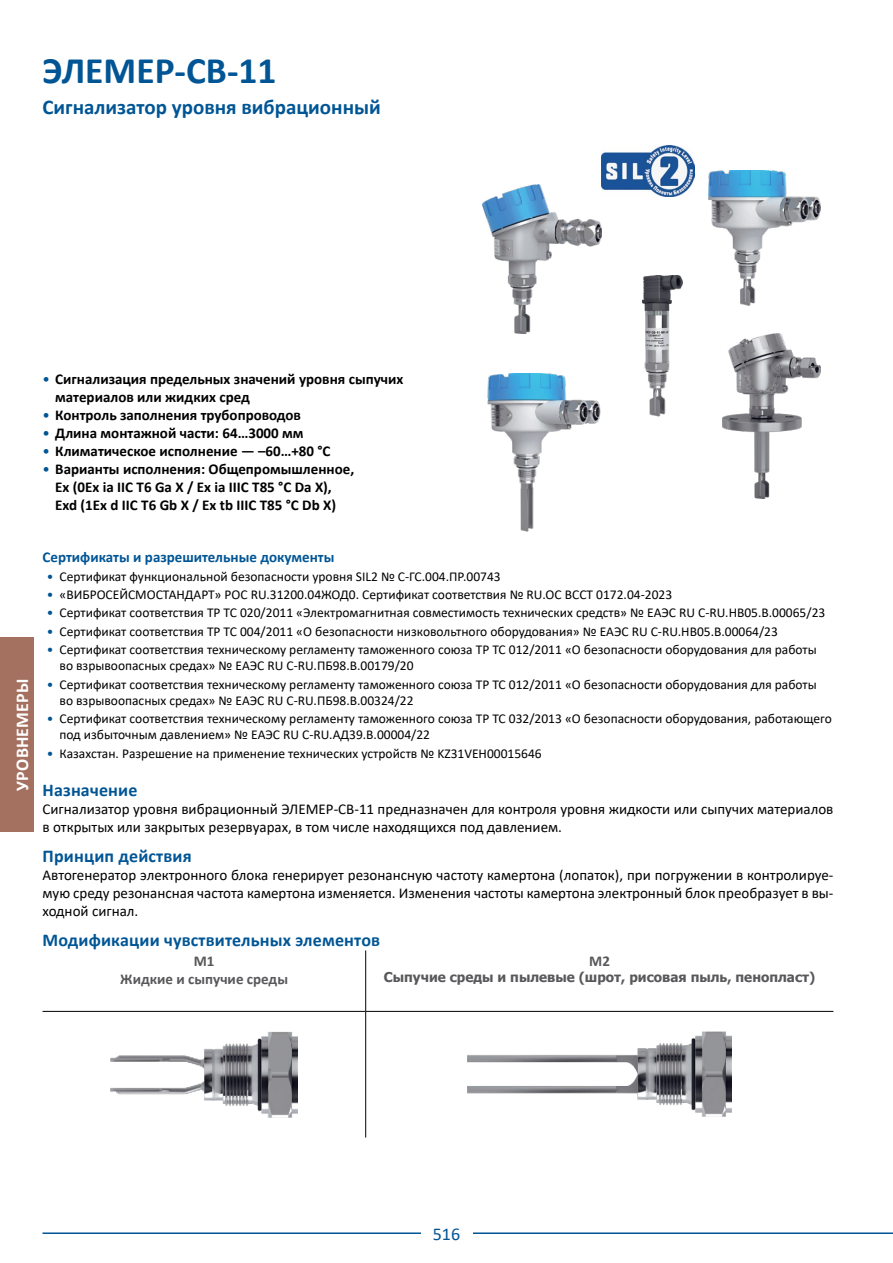
<style>
.page{position:relative;width:893px;height:1263px;background:#fff}
.page>*{position:absolute;margin:0;border:0;box-sizing:border-box;transform-origin:0 0}
.t1{font:700 37.5px "Calibri";color:#005595}
.t2{font:700 21px "Calibri";color:#005595}
.t3{font:700 18px "Calibri";letter-spacing:.01em;color:#005595}
.t4{font:700 18px "Calibri";letter-spacing:.01em;color:#fff}
.t5{font:18px "Calibri";color:#005595}
.t6{font:15px/18px "Calibri";color:#000}
.t7{font:700 15px/18px "Calibri";color:#000}
.t8{font:700 15px "Calibri";color:#005595}
.t9{font:700 15px/18px "Calibri";color:#58585b;text-align:center}
.t10{font:13.5px/16.2px "Calibri";color:#000}
.t11{font:700 13.5px "Tahoma";color:#58585b}
.s1{font-weight:400;color:#005595}
.s2{color:#005595}
</style>
<div class="page">
<hr style="left:43px;top:1232px;width:850px;height:2px;background:#005595">
<div style="left:421px;top:1225px;width:51px;height:16px;background:#fff"></div>
<div style="left:0;top:637px;width:34px;height:195px;background:#a47160"></div>
<hr style="left:365px;top:950px;width:1px;height:61px;background:#000">
<hr style="left:43px;top:1011px;width:323px;height:1px;background:#000">
<hr style="left:366px;top:1011px;width:467px;height:1px;background:#000">
<hr style="left:365px;top:1012px;width:1px;height:125px;background:#000">
<img style="left:110px;top:1032px;width:188px;height:85px">
<img style="left:468px;top:1032px;width:263px;height:85px">
<img style="left:708px;top:171px;width:112px;height:135px">
<img style="left:487px;top:374px;width:114px;height:157px">
<img style="left:642px;top:276px;width:40px;height:140px">
<img style="left:723px;top:334px;width:97px;height:164px">
<img style="left:482px;top:184px;width:120px;height:150px">
<img style="left:602px;top:145px;width:93px;height:51px">
<h1 class="t1" style="left:43px;top:44px;width:235px">ЭЛЕМЕР-СВ-11</h1>
<h2 class="t2" style="left:43px;top:92px;width:340px">Сигнализатор уровня вибрационный</h2>
<p class="t7" style="left:55px;top:370px;width:350px;text-indent:-13px"><span class="s1">•</span> Сигнализация предельных значений уровня сыпучих материалов или жидких сред</p>
<p class="t7" style="left:43px;top:406px;width:260px"><span class="s1">•</span> Контроль заполнения трубопроводов</p>
<p class="t7" style="left:43px;top:424px;width:263px"><span class="s1">•</span> Длина монтажной части: 64…3000 мм</p>
<p class="t7" style="left:43px;top:442px;width:289px"><span class="s1">•</span> Климатическое исполнение — –60…+80 °С</p>
<p class="t7" style="left:55px;top:460px;width:300px;text-indent:-13px"><span class="s1">•</span> Варианты исполнения: Общепромышленное,<br>Ex (0Ex ia IIC T6 Ga Х / Ex ia IIIC T85 °C Da X),<br>Exd (1Ех d IIC T6 Gb X / Ex tb IIIC T85 °C Db X)</p>
<h3 class="t4" style="left:9px;top:790px;width:113px;rotate:-90deg">УРОВНЕМЕРЫ</h3>
<p class="t8" style="left:43px;top:547px;width:293px">Сертификаты и разрешительные документы</p>
<p class="t10" style="left:47px;top:568px;width:455px"><span class="s2">•</span> Сертификат функциональной безопасности уровня SIL2 № С-ГС.004.ПР.00743</p>
<p class="t10" style="left:47px;top:586px;width:627px"><span class="s2">•</span> «ВИБРОСЕЙСМОСТАНДАРТ» РОС RU.31200.04ЖОД0. Сертификат соответствия № RU.OC BCCT 0172.04-2023</p>
<p class="t10" style="left:47px;top:604px;width:780px"><span class="s2">•</span> Сертификат соответствия ТР ТС 020/2011 «Электромагнитная совместимость технических средств» № ЕАЭС RU С-RU.НВ05.B.00065/23</p>
<p class="t10" style="left:47px;top:623px;width:733px"><span class="s2">•</span> Сертификат соответствия ТР ТС 004/2011 «О безопасности низковольтного оборудования» № ЕАЭС RU С-RU.НВ05.B.00064/23</p>
<p class="t10" style="left:60px;top:641px;width:759px;text-indent:-13px"><span class="s2">•</span> Сертификат соответствия техническому регламенту таможенного союза ТР ТС 012/2011 «О безопасности оборудования для работы во взрывоопасных средах» № ЕАЭС RU C-RU.ПБ98.В.00179/20</p>
<p class="t10" style="left:60px;top:676px;width:759px;text-indent:-13px"><span class="s2">•</span> Сертификат соответствия техническому регламенту таможенного союза ТР ТС 012/2011 «О безопасности оборудования для работы во взрывоопасных средах» № ЕАЭС RU C-RU.ПБ98.В.00324/22</p>
<p class="t10" style="left:60px;top:710px;width:774px;text-indent:-13px"><span class="s2">•</span> Сертификат соответствия техническому регламенту таможенного союза ТР ТС 032/2013 «О безопасности оборудования, работающего под избыточным давлением» № ЕАЭС RU C-RU.АД39.В.00004/22</p>
<p class="t10" style="left:47px;top:745px;width:496px"><span class="s2">•</span> Казахстан. Разрешение на применение технических устройств № KZ31VEH00015646</p>
<h3 class="t3" style="left:43px;top:777px;width:96px">Назначение</h3>
<p class="t6" style="left:43px;top:800px;width:792px">Сигнализатор уровня вибрационный ЭЛЕМЕР-СВ-11 предназначен для контроля уровня жидкости или сыпучих материалов в открытых или закрытых резервуарах, в том числе находящихся под давлением.</p>
<h3 class="t3" style="left:43px;top:843px;width:151px">Принцип действия</h3>
<p class="t6" style="left:43px;top:866px;width:792px;text-align:justify">Автогенератор электронного блока генерирует резонансную частоту камертона (лопаток), при погружении в контролируе&shy;мую среду резонансная частота камертона изменяется. Изменения частоты камертона электронный блок преобразует в вы&shy;ходной сигнал.</p>
<h3 class="t3" style="left:43px;top:927px;width:339px">Модификации чувствительных элементов</h3>
<p class="t9" style="left:120px;top:952px;width:169px">М1<br>Жидкие и сыпучие среды</p>
<p class="t9" style="left:589px;top:952px;width:22px">М2</p>
<p class="t11" style="left:384px;top:968px;width:433px">Сыпучие среды и пылевые (шрот, рисовая пыль, пенопласт)</p>
<h3 class="t5" style="left:433px;top:1221px;width:29px">516</h3>
</div>
